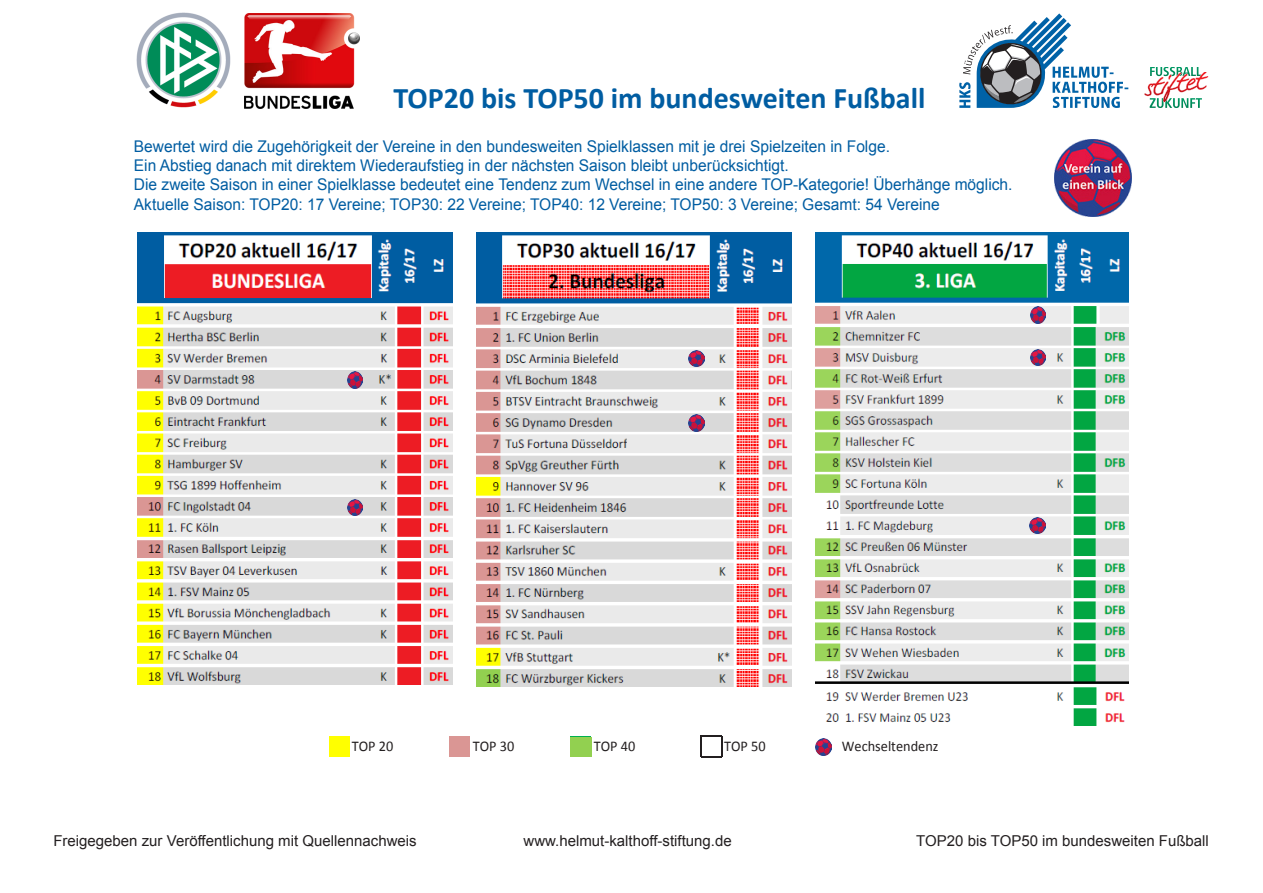
<style>
.page{position:relative;width:1263px;height:893px;background:#fff}
.page>*{position:absolute;margin:0;border:0;box-sizing:border-box;transform-origin:0 0}
.t1{font:700 30px "Calibri";color:#005da2}
.t2{font:16.2px/19.4px "Arial";color:#005da2;scale:.96 1}
.t3{font:15px "Arial";color:#231f20}
.t4{font:14.85px "Calibri";color:#231f20;scale:.96 1}
</style>
<div class="page">
<div style="left:329px;top:737px;width:20px;height:20px;background:#ff0"></div>
<div style="left:449px;top:737px;width:21px;height:20px;background:#da9694"></div>
<svg style="left:700px;top:735px;width:22px;height:22px"></svg>
<img style="left:477px;top:233px;width:314px;height:454px">
<img style="left:688px;top:350px;width:16px;height:16px">
<img style="left:816px;top:233px;width:312px;height:493px">
<img style="left:1030px;top:349px;width:16px;height:17px">
<img style="left:1030px;top:307px;width:16px;height:16px">
<img style="left:815px;top:739px;width:16px;height:16px">
<img style="left:688px;top:415px;width:16px;height:16px">
<div style="left:570px;top:737px;width:22px;height:20px;background:#92d050"></div>
<img style="left:137px;top:233px;width:315px;height:452px">
<img style="left:1030px;top:517px;width:15px;height:17px">
<img style="left:347px;top:499px;width:16px;height:16px">
<img style="left:347px;top:372px;width:16px;height:16px">
<img style="left:1055px;top:140px;width:76px;height:76px">
<svg style="left:1144px;top:67px;width:64px;height:41px"></svg>
<svg style="left:959px;top:13px;width:169px;height:95px"></svg>
<img style="left:244px;top:13px;width:115px;height:95px">
<img style="left:136px;top:12px;width:94px;height:96px">
<p class="t1" style="left:394px;top:78px;width:533px">TOP20 bis TOP50 im bundesweiten Fußball</p>
<p class="t2" style="left:134px;top:136px;width:917px">Bewertet wird die Zugehörigkeit der Vereine in den bundesweiten Spielklassen mit je drei Spielzeiten in Folge.<br>Ein Abstieg danach mit direktem Wiederaufstieg in der nächsten Saison bleibt unberücksichtigt.<br>Die zweite Saison in einer Spielklasse bedeutet eine Tendenz zum Wechsel in eine andere TOP-Kategorie! Überhänge möglich.<br>Aktuelle Saison: TOP20: 17 Vereine; TOP30: 22 Vereine; TOP40: 12 Vereine; TOP50: 3 Vereine; Gesamt: 54 Vereine</p>
<p class="t4" style="left:352px;top:737px;width:45px">TOP 20</p>
<p class="t4" style="left:473px;top:737px;width:45px">TOP 30</p>
<p class="t4" style="left:594px;top:737px;width:45px">TOP 40</p>
<p class="t4" style="left:724px;top:737px;width:45px">TOP 50</p>
<p class="t4" style="left:842px;top:737px;width:102px">Wechseltendenz</p>
<p class="t3" style="left:53px;top:831px;width:365px">Freigegeben zur Veröffentlichung mit Quellennachweis</p>
<p class="t3" style="left:524px;top:831px;width:210px">www.helmut-kalthoff-stiftung.de</p>
<p class="t3" style="left:916px;top:831px;width:294px">TOP20 bis TOP50 im bundesweiten Fußball</p>
</div>
